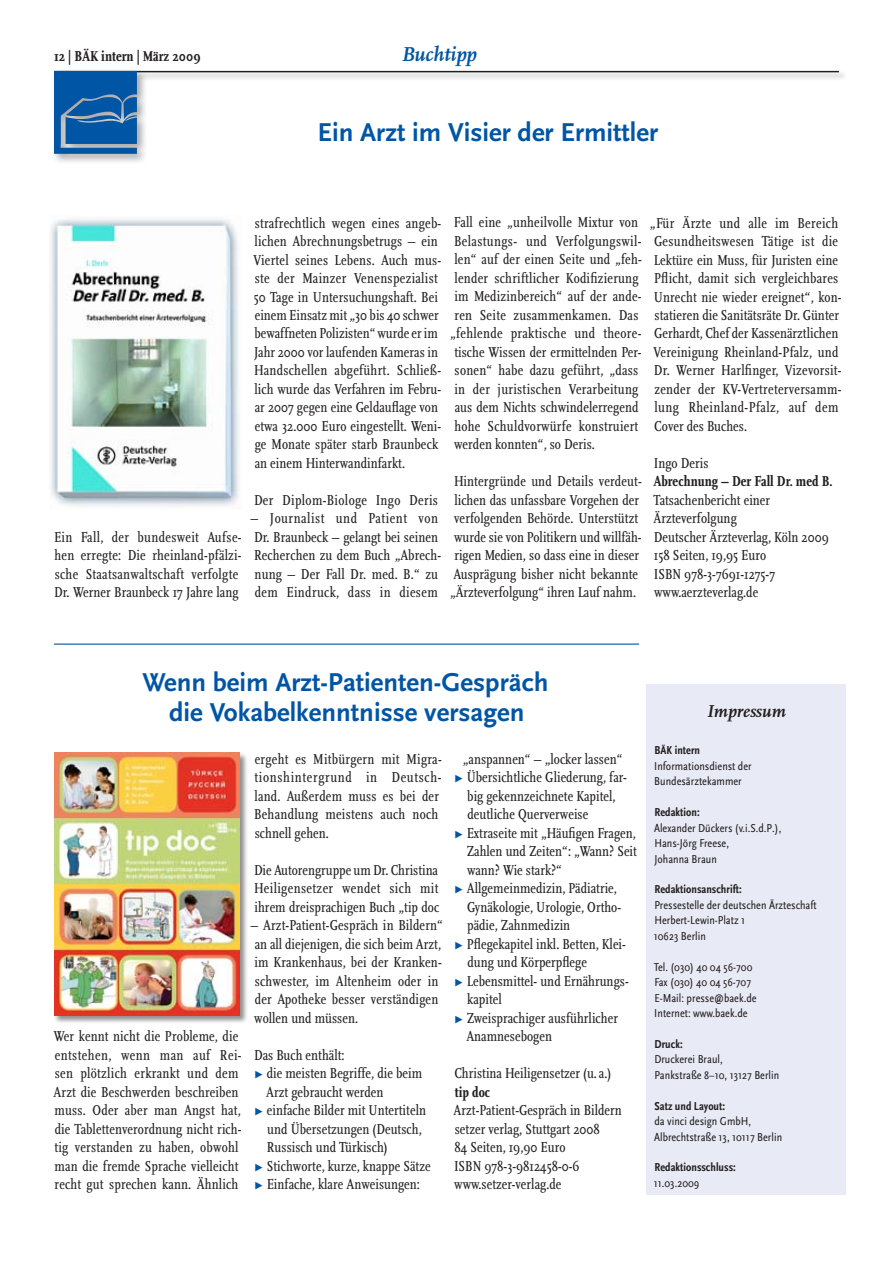
<style>
.page{position:relative;width:893px;height:1263px;background:#fff}
.page>*{position:absolute;margin:0;border:0;box-sizing:border-box;transform-origin:0 0}
.t1{font:700 27px/29.7px "Scala Sans";color:#0155a5;text-align:center}
.t2{font:italic 700 21px "Scala";color:#0155a5}
.t3{font:italic 700 18px "Scala";color:#231f20}
.t4{font:15px/18.5px "Scala Regular Con";letter-spacing:.005em;color:#231f20}
.t5{font:15px "Scala Regular Con";letter-spacing:.025em;color:#231f20}
.t6{font:15px "Scala Bold Con";letter-spacing:.005em;color:#231f20}
.t7{font:12px/15.5px "Scala Sans Regular Con";letter-spacing:.005em;color:#231f20}
.t8{font:12px "Scala Sans Bold Con";letter-spacing:.005em;color:#231f20}
.s1{font-family:"Scala Sans Expert";color:#0155a5}
</style>
<div class="page">
<div style="left:54px;top:70px;width:793px;height:11px;background:#231f20;opacity:.4"></div>
<hr style="left:54px;top:71px;width:785px;height:1px;background:#231f20">
<div style="left:51px;top:68px;width:97px;height:97px;background:#231f20;opacity:.4"></div>
<svg style="left:54px;top:71px;width:83px;height:83px;background:#1a63a7"></svg>
<div style="left:646px;top:685px;width:200px;height:510px;background:#e8eaf5"></div>
<hr style="left:54px;top:643px;width:585px;height:2px;background:#0155a5">
<div style="left:54px;top:752px;width:194px;height:272px;background:#231f20;opacity:.5"></div>
<img style="left:54px;top:753px;width:185px;height:262px">
<img style="left:50px;top:218px;width:189px;height:289px">
<p class="t6" style="left:54px;top:48px;width:148px">12 | BÄK intern | März 2009</p>
<h2 class="t2" style="left:401px;top:42px;width:77px">Buchtipp</h2>
<h1 class="t1" style="left:318px;top:118px;width:342px">Ein Arzt im Visier der Ermittler</h1>
<p class="t4" style="left:54px;top:528px;width:189px">Ein Fall, der bundesweit Aufse&shy;hen erregte: Die rheinland-pfälzi&shy;sche Staatsanwaltschaft verfolgte Dr. Werner Braunbeck 17 Jahre lang</p>
<p class="t4" style="left:254px;top:214px;width:189px">strafrechtlich wegen eines angeb&shy;lichen Abrechnungsbetrugs – ein Viertel seines Lebens. Auch mus&shy;ste der Mainzer Venenspezialist 50 Tage in Untersuchungshaft. Bei einem Einsatz mit „30 bis 40 schwer bewaffneten Polizisten“ wurde er im Jahr 2000 vor laufenden Kameras in Handschellen abgeführt. Schließ&shy;lich wurde das Verfahren im Febru&shy;ar 2007 gegen eine Geldauf-lage von etwa 32.000 Euro eingestellt. Weni&shy;ge Monate später starb Braunbeck an einem Hinterwandinfarkt.</p>
<p class="t5" style="left:254px;top:492px;width:186px">Der Diplom-Biologe Ingo Deris</p>
<p class="t4" style="left:251px;top:510px;width:192px">– Journalist und Patient von<br>Dr. Braunbeck – gelangt bei seinen<br>Recherchen zu dem Buch „Abrech&shy;nung – Der Fall Dr. med. B.“ zu dem Eindruck, dass in diesem</p>
<p class="t4" style="left:454px;top:214px;width:186px">Fall eine „unheilvolle Mixtur von</p>
<p class="t5" style="left:454px;top:233px;width:189px">Belastungs- und Verfolgungswil-</p>
<p class="t4" style="left:454px;top:251px;width:189px">len“ auf der einen Seite und „feh-</p>
<p class="t4" style="left:454px;top:269px;width:186px">lender schriftlicher Kodifizierung</p>
<p class="t4" style="left:454px;top:288px;width:189px">im Medizinbereich“ auf der ande-</p>
<p class="t4" style="left:454px;top:306px;width:185px">ren Seite zusammenkamen. Das</p>
<p class="t4" style="left:450px;top:325px;width:193px">„fehlende praktische und theore-</p>
<p class="t4" style="left:454px;top:343px;width:189px">tische Wissen der ermittelnden Per-</p>
<p class="t4" style="left:455px;top:362px;width:185px">sonen“ habe dazu geführt, „dass</p>
<p class="t4" style="left:454px;top:380px;width:185px">in der juristischen Verarbeitung</p>
<p class="t4" style="left:455px;top:399px;width:185px">aus dem Nichts schwindelerregend</p>
<p class="t4" style="left:454px;top:417px;width:185px">hohe Schuldvorwürfe konstruiert</p>
<p class="t4" style="left:454px;top:436px;width:142px">werden konnten“, so Deris.</p>
<p class="t4" style="left:450px;top:473px;width:193px">Hintergründe und Details verdeut&shy;lichen das unfassbare Vorgehen der verfolgenden Behörde. Unterstützt wurde sie von Politikern und willfäh&shy;rigen Medien, so dass eine in dieser Ausprägung bisher nicht bekannte „Ärzteverfolgung“ ihren Lauf nahm.</p>
<p class="t4" style="left:650px;top:214px;width:193px">„Für Ärzte und alle im Bereich Gesundheitswesen Tätige ist die Lektüre ein Muss, für Juristen eine Pflicht, damit sich vergleichbares Unrecht nie wieder ereignet“, kon&shy;statieren die Sanitätsräte Dr. Günter Gerhardt, Chef der Kassenärztlichen Vereinigung Rheinland-Pfalz, und Dr. Werner Harlfinger, Vizevorsit&shy;zender der KV-Vertreterversamm&shy;lung Rheinland-Pfalz, auf dem Cover des Buches.</p>
<p class="t4" style="left:654px;top:454px;width:56px">Ingo Deris</p>
<p class="t6" style="left:653px;top:473px;width:180px">Abrechnung – Der Fall Dr. med B.</p>
<p class="t4" style="left:653px;top:491px;width:177px">Tatsachenbericht einer<br>Ärzteverfolgung<br>Deutscher Ärzteverlag, Köln 2009<br>158 Seiten, 19,95 Euro<br>ISBN 978-3-7691-1275-7 www.aerzteverlag.de</p>
<h1 class="t1" style="left:142px;top:668px;width:407px">Wenn beim Arzt-Patienten-Gespräch die Vokabelkenntnisse versagen</h1>
<p class="t4" style="left:54px;top:1027px;width:190px">Wer kennt nicht die Probleme, die entstehen, wenn man auf Rei&shy;sen plötzlich erkrankt und dem<br>Arzt die Beschwerden beschreiben muss. Oder aber man Angst hat, die Tablettenverordnung nicht rich&shy;tig verstanden zu haben, obwohl man die fremde Sprache vielleicht recht gut sprechen kann. Ähnlich</p>
<p class="t4" style="left:254px;top:750px;width:189px">ergeht es Mitbürgern mit Migra&shy;tionshintergrund in Deutsch&shy;land. Außerdem muss es bei der<br>Behandlung meistens auch noch schnell gehen.</p>
<p class="t4" style="left:254px;top:861px;width:187px;text-align:justify">Die Autorengruppe um Dr. Christina Heiligensetzer wendet sich mit ihrem dreisprachigen Buch „tip doc</p>
<p class="t4" style="left:251px;top:916px;width:194px">– Arzt-Patient-Gespräch in Bildern“ an all diejenigen, die sich beim Arzt, im Krankenhaus, bei der Kranken&shy;schwester, im Altenheim oder in der Apotheke besser verständigen wollen und müssen.</p>
<p class="t4" style="left:254px;top:1046px;width:92px">Das Buch enthält:</p>
<p class="t4" style="left:254px;top:1064px;width:169px"><span class="s1">t</span> die meisten Begriffe, die beim</p>
<p class="t4" style="left:266px;top:1083px;width:119px">Arzt gebraucht werden</p>
<p class="t4" style="left:254px;top:1101px;width:173px"><span class="s1">t</span> einfache Bilder mit Untertiteln</p>
<p class="t4" style="left:267px;top:1120px;width:156px">und Übersetzungen (Deutsch,</p>
<p class="t4" style="left:267px;top:1138px;width:122px">Russisch und Türkisch)</p>
<p class="t4" style="left:254px;top:1157px;width:178px"><span class="s1">t</span> Stichworte, kurze, knappe Sätze</p>
<p class="t4" style="left:254px;top:1175px;width:167px"><span class="s1">t</span> Einfache, klare Anweisungen:</p>
<p class="t4" style="left:463px;top:750px;width:161px">„anspannen“ – „locker lassen“</p>
<p class="t4" style="left:454px;top:769px;width:174px"><span class="s1">t</span> Übersichtliche Gliederung, far-</p>
<p class="t4" style="left:467px;top:787px;width:150px">big gekennzeichnete Kapitel,</p>
<p class="t4" style="left:467px;top:805px;width:122px">deutliche Querverweise</p>
<p class="t4" style="left:454px;top:824px;width:183px"><span class="s1">t</span> Extraseite mit „Häufigen Fragen,</p>
<p class="t4" style="left:467px;top:842px;width:172px">Zahlen und Zeiten“: „Wann? Seit</p>
<p class="t4" style="left:467px;top:861px;width:96px">wann? Wie stark?“</p>
<p class="t4" style="left:454px;top:879px;width:164px"><span class="s1">t</span> Allgemeinmedizin, Pädiatrie,</p>
<p class="t4" style="left:467px;top:898px;width:156px">Gynäkologie, Urologie, Ortho-</p>
<p class="t4" style="left:467px;top:916px;width:105px">pädie, Zahnmedizin</p>
<p class="t4" style="left:454px;top:935px;width:173px"><span class="s1">t</span> Pflegekapitel inkl. Betten, Klei-</p>
<p class="t4" style="left:467px;top:953px;width:121px">dung und Körperpflege</p>
<p class="t4" style="left:454px;top:972px;width:176px"><span class="s1">t</span> Lebensmittel- und Ernährungs-</p>
<p class="t4" style="left:467px;top:990px;width:36px">kapitel</p>
<p class="t4" style="left:454px;top:1009px;width:165px"><span class="s1">t</span> Zweisprachiger ausführlicher</p>
<p class="t4" style="left:466px;top:1027px;width:87px">Anamnesebogen</p>
<p class="t4" style="left:454px;top:1064px;width:158px">Christina Heiligensetzer (u.a.)</p>
<p class="t6" style="left:455px;top:1083px;width:37px">tip doc</p>
<p class="t4" style="left:454px;top:1101px;width:170px">Arzt-Patient-Gespräch in Bildern setzer verlag, Stuttgart 2008<br>84 Seiten, 19,90 Euro<br>ISBN 978-3-9812458-0-6 www.setzer-verlag.de</p>
<p class="t3" style="left:707px;top:701px;width:81px">Impressum</p>
<p class="t8" style="left:654px;top:744px;width:47px">BÄK intern</p>
<p class="t7" style="left:654px;top:758px;width:99px">Informationsdienst der<br>Bundesärztekammer</p>
<p class="t8" style="left:654px;top:806px;width:47px">Redaktion:</p>
<p class="t7" style="left:654px;top:820px;width:129px">Alexander Dückers (v.i.S.d.P.),<br>Hans-Jörg Freese,<br>Johanna Braun</p>
<p class="t8" style="left:654px;top:883px;width:89px">Redaktionsanschrift:</p>
<p class="t7" style="left:654px;top:897px;width:164px">Pressestelle der deutschen Ärzteschaft<br>Herbert-Lewin-Platz 1<br>10623 Berlin</p>
<p class="t7" style="left:654px;top:959px;width:104px">Tel. (030) 40 04 56-700<br>Fax (030) 40 04 56-707<br>E-Mail: presse@baek.de<br>Internet: www.baek.de</p>
<p class="t8" style="left:655px;top:1037px;width:30px">Druck:</p>
<p class="t7" style="left:654px;top:1052px;width:126px">Druckerei Braul,<br>Pankstraße 8–10, 13127 Berlin</p>
<p class="t8" style="left:654px;top:1099px;width:72px">Satz und Layout:</p>
<p class="t7" style="left:654px;top:1114px;width:130px">da vinci design GmbH,<br>Albrechtstraße 13, 10117 Berlin</p>
<p class="t8" style="left:654px;top:1161px;width:83px">Redaktionsschluss:</p>
<p class="t7" style="left:654px;top:1175px;width:47px">11.03.2009</p>
</div>
